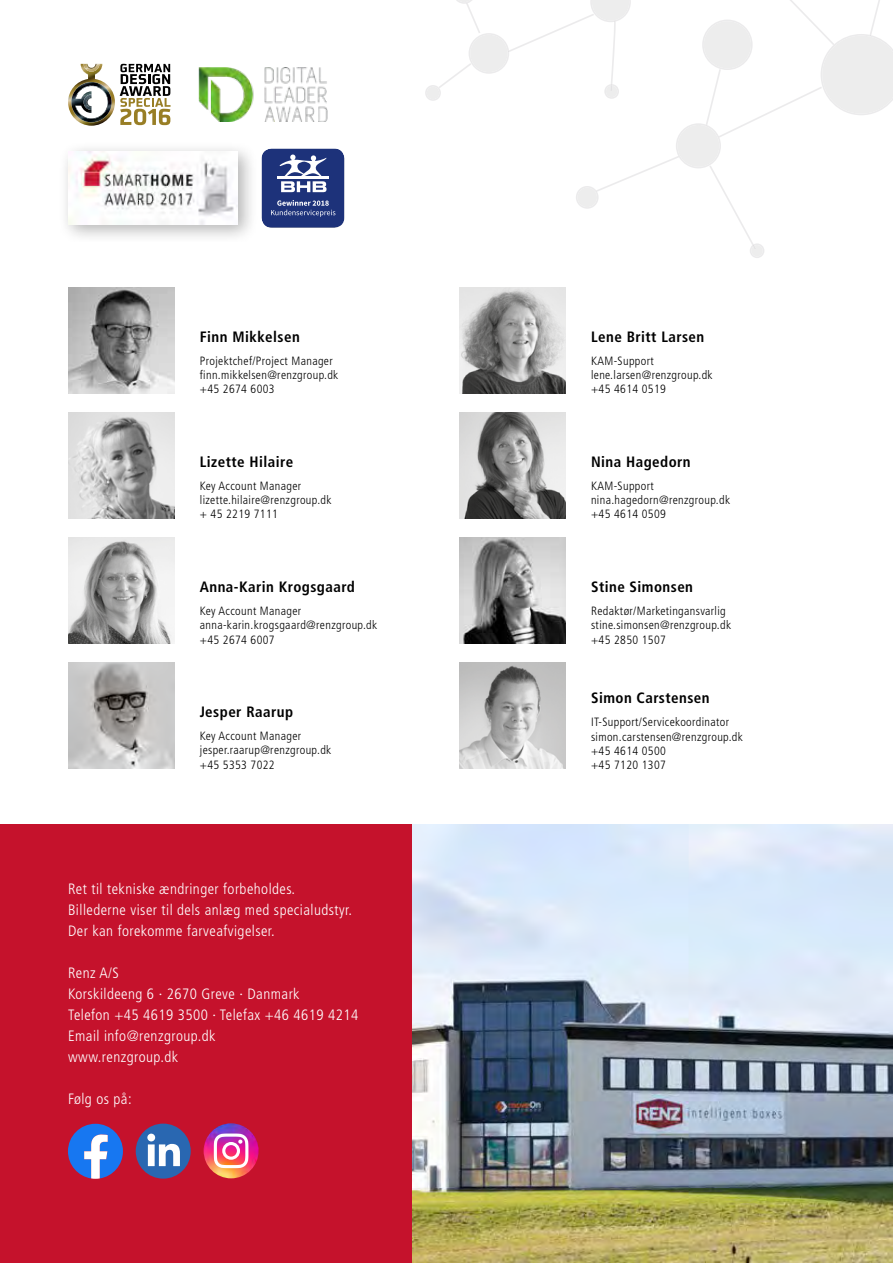
<style>
.page{position:relative;width:893px;height:1263px;background:#fff}
.page>*{position:absolute;margin:0;border:0;box-sizing:border-box;transform-origin:0 0}
.t1{font:300 condensed 15px/21px "Frutiger LT Std";letter-spacing:.03em;color:#fff}
.t2{font:700 condensed 15px "Frutiger LT Std";letter-spacing:.03em;color:#000}
.t3{font:300 condensed 12px/14.4px "Frutiger LT Std";letter-spacing:.03em;color:#000}
</style>
<div class="page">
<div style="left:0;top:825px;width:412px;height:438px;background:#c5122c"></div>
<svg style="left:425px;top:0;width:468px;height:258px"></svg>
<img style="left:68px;top:537px;width:106px;height:106px">
<img style="left:68px;top:662px;width:106px;height:107px">
<img style="left:459px;top:412px;width:107px;height:106px">
<img style="left:68px;top:287px;width:106px;height:106px">
<img style="left:459px;top:287px;width:107px;height:106px">
<img style="left:459px;top:537px;width:107px;height:106px">
<img style="left:459px;top:662px;width:107px;height:107px">
<img style="left:68px;top:412px;width:106px;height:106px">
<svg style="left:68px;top:1124px;width:55px;height:55px"></svg>
<div style="left:136px;top:1123px;width:55px;height:55px;background:#2967b1;border-radius:50%"></div>
<svg style="left:148px;top:1144px;width:32px;height:22px"></svg>
<div style="left:147px;top:1133px;width:8px;height:8px;background:#fefefe;border-radius:50%"></div>
<img style="left:204px;top:1123px;width:55px;height:55px;border-radius:28px">
<svg style="left:214px;top:1133px;width:34px;height:35px"></svg>
<img style="left:412px;top:825px;width:481px;height:438px">
<div style="left:58px;top:142px;width:200px;height:102px;background:#000;opacity:.3"></div>
<img style="left:68px;top:152px;width:170px;height:72px">
<img style="left:68px;top:64px;width:47px;height:62px">
<svg style="left:84px;top:64px;width:15px;height:8px"></svg>
<svg style="left:71px;top:82px;width:41px;height:40px"></svg>
<svg style="left:120px;top:64px;width:51px;height:61px"></svg>
<img style="left:198px;top:68px;width:130px;height:54px">
<div style="left:262px;top:148px;width:81px;height:75px;background:#fff;opacity:.75"></div>
<div style="left:262px;top:151px;width:82px;height:77px;background:#1d327a"></div>
<hr style="left:277px;top:177px;width:52px;height:2px;background:#fff">
<svg style="left:279px;top:155px;width:48px;height:37px"></svg>
<svg style="left:271px;top:200px;width:64px;height:17px"></svg>
<p class="t2" style="left:200px;top:328px;width:101px">Finn Mikkelsen</p>
<p class="t3" style="left:200px;top:353px;width:140px">Projektchef/Project Manager finn.mikkelsen@renzgroup.dk +45 2674 6003</p>
<p class="t2" style="left:200px;top:453px;width:95px">Lizette Hilaire</p>
<p class="t3" style="left:200px;top:478px;width:133px">Key Account Manager lizette.hilaire@renzgroup.dk + 45 2219 7111</p>
<p class="t2" style="left:200px;top:578px;width:157px">Anna-Karin Krogsgaard</p>
<p class="t3" style="left:200px;top:603px;width:179px">Key Account Manager anna-karin.krogsgaard@renzgroup.dk +45 2674 6007</p>
<p class="t2" style="left:200px;top:703px;width:95px">Jesper Raarup</p>
<p class="t3" style="left:200px;top:729px;width:133px">Key Account Manager jesper.raarup@renzgroup.dk +45 5353 7022</p>
<p class="t1" style="left:68px;top:879px;width:286px">Ret til tekniske ændringer forbeholdes.<br>Billederne viser til dels anlæg med specialudstyr.<br>Der kan forekomme farveafvigelser.</p>
<p class="t1" style="left:68px;top:963px;width:292px">Renz A/S<br>Korskildeeng 6 · 2670 Greve · Danmark<br>Telefon +45 4619 3500 · Telefax +46 4619 4214<br>Email info@renzgroup.dk<br>www.renzgroup.dk</p>
<p class="t1" style="left:68px;top:1089px;width:65px">Følg os på:</p>
<p class="t2" style="left:591px;top:328px;width:115px">Lene Britt Larsen</p>
<p class="t3" style="left:591px;top:353px;width:123px">KAM-Support lene.larsen@renzgroup.dk +45 4614 0519</p>
<p class="t2" style="left:591px;top:453px;width:101px">Nina Hagedorn</p>
<p class="t3" style="left:591px;top:478px;width:141px">KAM-Support nina.hagedorn@renzgroup.dk +45 4614 0509</p>
<p class="t2" style="left:591px;top:578px;width:104px">Stine Simonsen</p>
<p class="t3" style="left:591px;top:603px;width:142px">Redaktør/Marketingansvarlig stine.simonsen@renzgroup.dk +45 2850 1507</p>
<p class="t2" style="left:591px;top:689px;width:120px">Simon Carstensen</p>
<p class="t3" style="left:591px;top:715px;width:153px">IT-Support/Servicekoordinator simon.carstensen@renzgroup.dk +45 4614 0500<br>+45 7120 1307</p>
</div>
